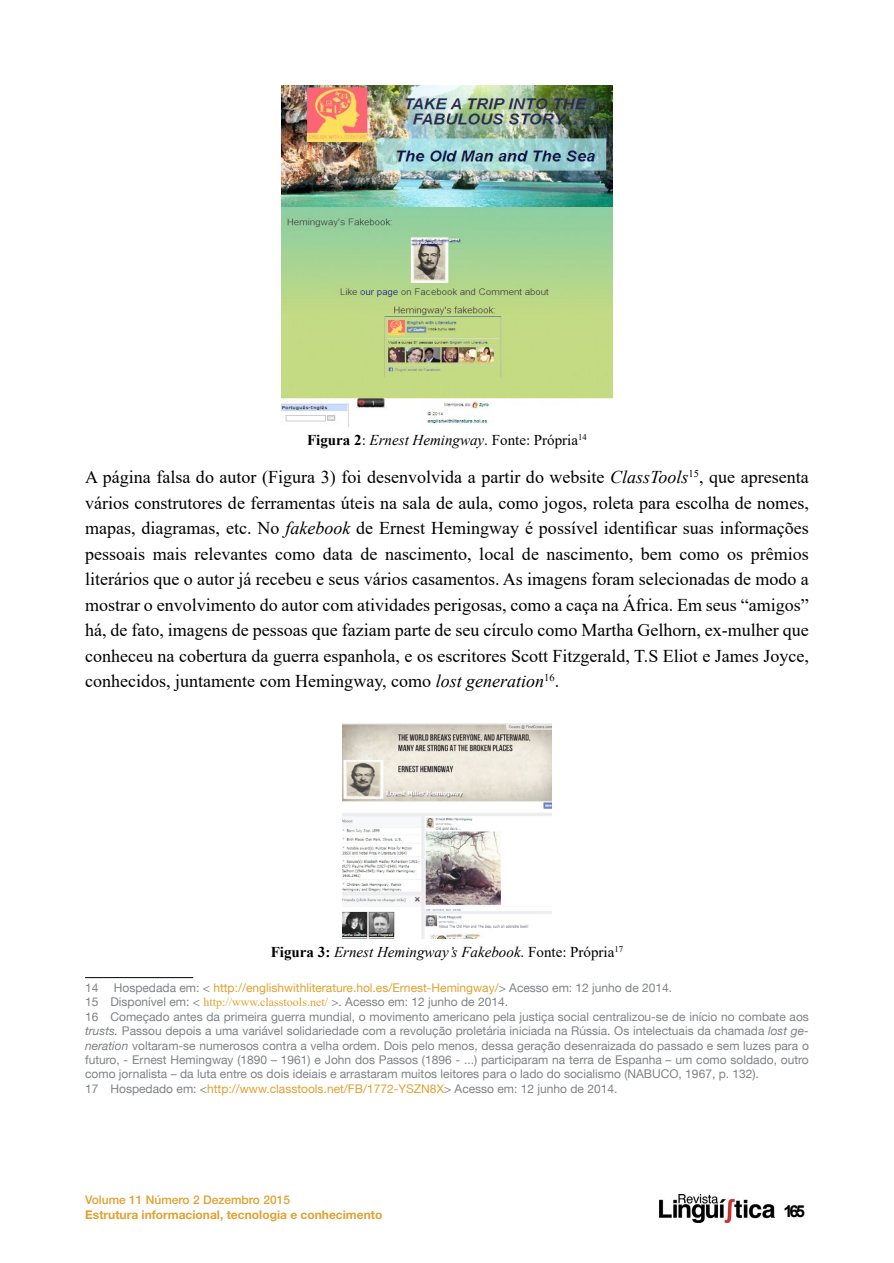
<style>
.page{position:relative;width:894px;height:1263px;background:#fff}
.page>*{position:absolute;margin:0;border:0;box-sizing:border-box;transform-origin:0 0}
.texto{font:18px/25.5px "Times New Roman";color:#000;text-align:justify}
.t1{font:700 16.5px "Arial";color:#000}
.legenda{font:italic 15px "Times New Roman";color:#000}
.legenda-2{font:15px "Times New Roman";color:#000}
.nota_rodape{font:12px/14.4px "Helvetica Neue LT";color:#7f8285;text-align:justify}
.nota_rodape-2{font:12px "Helvetica Neue LT";color:#e0a130}
.t2{font:700 12px "Helvetica Neue LT Std";color:#e0a130}
.t3{font:500 12px "Helvetica Neue LT Std";color:#e0a130}
.s1{font-weight:700}
.s2{font-style:italic}
.s3{font-weight:700;font-style:normal}
.s4{font-style:normal}
.s5{color:#7f8285}
.s6{font-family:"Times New Roman";color:#e0a130}
</style>
<div class="page">
<img style="left:659px;top:1194px;width:115px;height:28px">
<img style="left:281px;top:85px;width:331px;height:342px">
<img style="left:342px;top:723px;width:209px;height:216px">
<hr style="left:85px;top:977px;width:108px;height:1px;background:#000">
<p class="legenda-2" style="left:307px;top:429px;width:281px"><span class="s1">Figura 2</span>: <span class="s2">Ernest Hemingway</span>. Fonte: Própria<sup>14</sup></p>
<p class="texto" style="left:85px;top:464px;width:725px">A página falsa do autor (Figura 3) foi desenvolvida a partir do website <span class="s2">ClassTools</span><sup>15</sup>, que apresenta vários construtores de ferramentas úteis na sala de aula, como jogos, roleta para escolha de nomes, mapas, diagramas, etc. No <span class="s2">fakebook</span> de Ernest Hemingway é possível identificar suas informações pessoais mais relevantes como data de nascimento, local de nascimento, bem como os prêmios literários que o autor já recebeu e seus vários casamentos. As imagens foram selecionadas de modo a mostrar o envolvimento do autor com atividades perigosas, como a caça na África. Em seus “amigos” há, de fato, imagens de pessoas que faziam parte de seu círculo como Martha Gelhorn, ex-mulher que conheceu na cobertura da guerra espanhola, e os escritores Scott Fitzgerald, T.S Eliot e James Joyce, conhecidos, juntamente com Hemingway, como <span class="s2">lost generation</span><sup>16</sup>.</p>
<p class="legenda" style="left:270px;top:941px;width:354px"><span class="s3">Figura 3:</span> Ernest Hemingway’s Fakebook<span class="s4">. Fonte: Própria</span><sup>17</sup></p>
<p class="nota_rodape" style="left:85px;top:980px;width:15px">14</p>
<p class="nota_rodape-2" style="left:114px;top:980px;width:559px"><span class="s5">Hospedada em: &lt;</span> http://englishwithliterature.hol.es/Ernest-Hemingway/<span class="s5">&gt; Acesso em: 12 junho de 2014.</span></p>
<p class="nota_rodape" style="left:85px;top:994px;width:424px">15 Disponível em: &lt; <span class="s6">http://www.classtools.net/</span> &gt;. Acesso em: 12 junho de 2014.</p>
<p class="nota_rodape" style="left:85px;top:1009px;width:725px">16 Começado antes da primeira guerra mundial, o movimento americano pela justiça social centralizou-se de início no combate aos <span class="s2">trusts.</span> Passou depois a uma variável solidariedade com a revolução proletária iniciada na Rússia. Os intelectuais da chamada <span class="s2">lost ge&shy;neration</span> voltaram-se numerosos contra a velha ordem. Dois pelo menos, dessa geração desenraizada do passado e sem luzes para o futuro, - Ernest Hemingway (1890 – 1961) e John dos Passos (1896 - ...) participaram na terra de Espanha – um como soldado, outro como jornalista – da luta entre os dois ideiais e arrastaram muitos leitores para o lado do socialismo (NABUCO, 1967, p. 132).</p>
<p class="nota_rodape-2" style="left:85px;top:1081px;width:533px"><span class="s5">17 Hospedado em: &lt;</span>http://www.classtools.net/FB/1772-YSZN8X<span class="s5">&gt; Acesso em: 12 junho de 2014.</span></p>
<p class="t3" style="left:85px;top:1192px;width:206px">Volume 11 Número 2 Dezembro 2015</p>
<p class="t2" style="left:85px;top:1207px;width:299px">Estrutura informacional, tecnologia e conhecimento</p>
<p class="t1" style="left:783px;top:1199px;width:23px">165</p>
</div>
